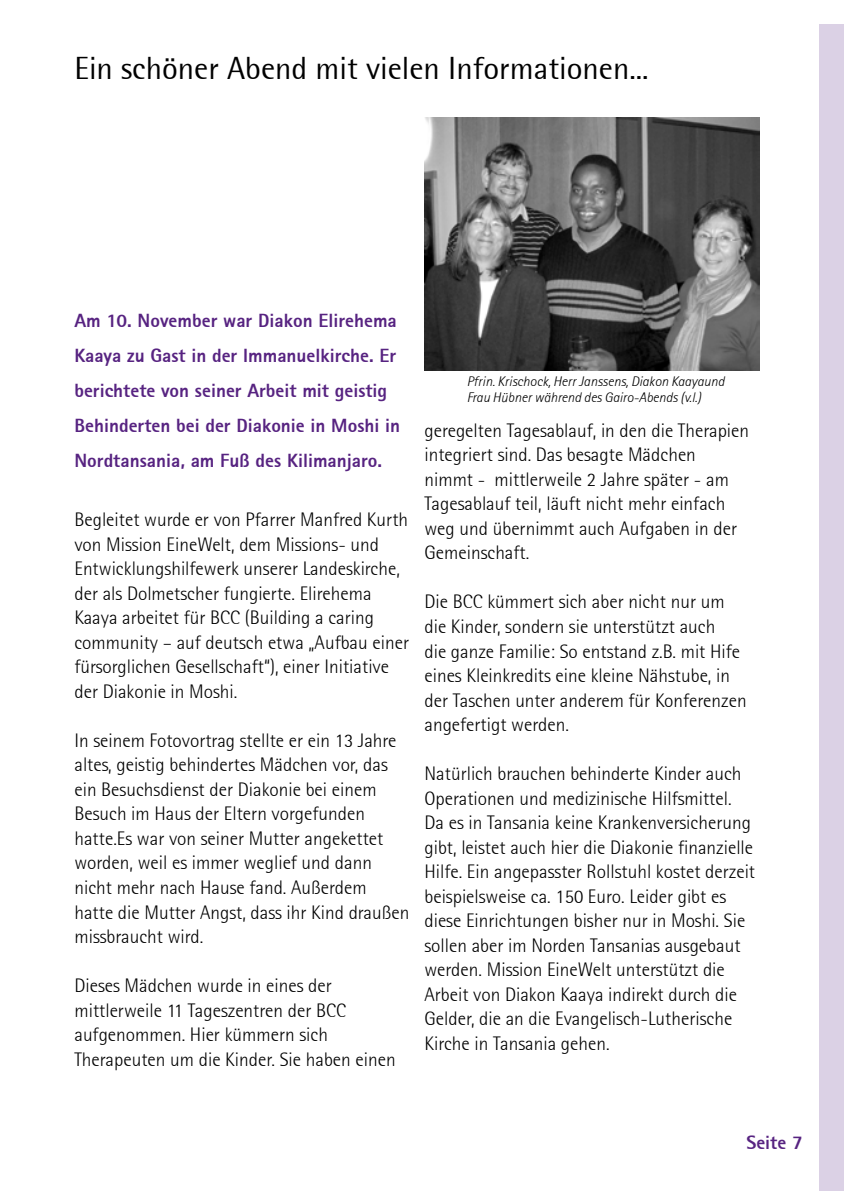
<style>
.page{position:relative;width:844px;height:1191px;background:#fff}
.page>*{position:absolute;margin:0;border:0;box-sizing:border-box;transform-origin:0 0}
.t1{font:31.5px "Rotis Semi Sans";color:#000}
.t2{font:300 19.25px/24.5px "Rotis Semi Sans";color:#000}
.t3{font:19.25px/35px "Rotis Sans Serif Extra Bold 75";color:#572381}
.t4{font:14px/16.8px "Rotis Sans Serif Light Italic 46";color:#000}
</style>
<div class="page">
<div style="left:818px;top:25px;width:25px;height:1166px;background:#dbd1e5"></div>
<img style="left:424px;top:117px;width:335px;height:253px">
<h1 class="t1" style="left:74px;top:50px;width:575px">Ein schöner Abend mit vielen Informationen...</h1>
<p class="t3" style="left:74px;top:302px;width:327px">Am 10. November war Diakon Elirehema Kaaya zu Gast in der Immanuelkirche. Er berichtete von seiner Arbeit mit geistig Behinderten bei der Diakonie in Moshi in Nordtansania, am Fuß des Kilimanjaro.</p>
<p class="t2" style="left:74px;top:507px;width:336px">Begleitet wurde er von Pfarrer Manfred Kurth von Mission EineWelt, dem Missions- und Entwicklungshilfewerk unserer Landeskirche, der als Dolmetscher fungierte. Elirehema Kaaya arbeitet für BCC (Building a caring community – auf deutsch etwa „Aufbau einer fürsorglichen Gesellschaft“), einer Initiative der Diakonie in Moshi.</p>
<p class="t2" style="left:74px;top:728px;width:336px">In seinem Fotovortrag stellte er ein 13 Jahre altes, geistig behindertes Mädchen vor, das ein Besuchsdienst der Diakonie bei einem Besuch im Haus der Eltern vorgefunden hatte.Es war von seiner Mutter angekettet worden, weil es immer weglief und dann nicht mehr nach Hause fand. Außerdem hatte die Mutter Angst, dass ihr Kind draußen missbraucht wird.</p>
<p class="t2" style="left:74px;top:973px;width:323px">Dieses Mädchen wurde in eines der mittlerweile 11 Tageszentren der BCC aufgenommen. Hier kümmern sich Therapeuten um die Kinder. Sie haben einen</p>
<p class="t4" style="left:466px;top:373px;width:259px">Pfrin. Krischock, Herr Janssens, Diakon Kaayaund<br>Frau Hübner während des Gairo-Abends (v.l.)</p>
<p class="t2" style="left:424px;top:418px;width:326px">geregelten Tagesablauf, in den die Therapien integriert sind. Das besagte Mädchen nimmt - mittlerweile 2 Jahre später - am Tagesablauf teil, läuft nicht mehr einfach weg und übernimmt auch Aufgaben in der Gemeinschaft.</p>
<p class="t2" style="left:424px;top:589px;width:323px">Die BCC kümmert sich aber nicht nur um die Kinder, sondern sie unterstützt auch<br>die ganze Familie: So entstand z.B. mit Hife eines Kleinkredits eine kleine Nähstube, in der Taschen unter anderem für Konferenzen angefertigt werden.</p>
<p class="t2" style="left:424px;top:761px;width:332px">Natürlich brauchen behinderte Kinder auch Operationen und medizinische Hilfsmittel.<br>Da es in Tansania keine Krankenversicherung gibt, leistet auch hier die Diakonie finanzielle Hilfe. Ein angepasster Rollstuhl kostet derzeit beispielsweise ca. 150 Euro. Leider gibt es diese Einrichtungen bisher nur in Moshi. Sie sollen aber im Norden Tansanias ausgebaut werden. Mission EineWelt unterstützt die Arbeit von Diakon Kaaya indirekt durch die Gelder, die an die Evangelisch-Lutherische Kirche in Tansania gehen.</p>
<p class="t3" style="left:746px;top:1124px;width:58px">Seite 7</p>
</div>
